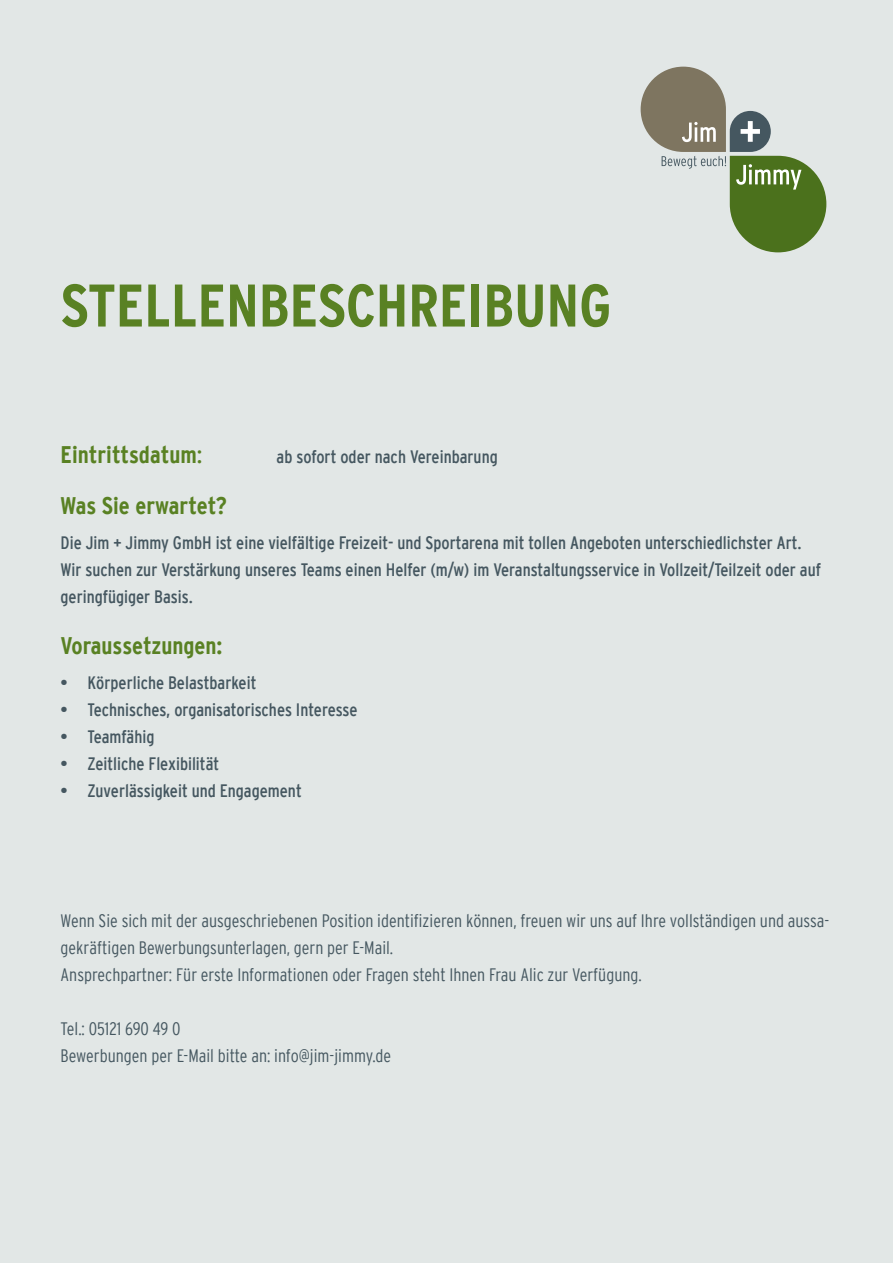
<style>
.page{position:relative;width:893px;height:1263px;background:#e2e7e6}
.page>*{position:absolute;margin:0;border:0;box-sizing:border-box;transform-origin:0 0}
.t1{font:700 condensed 60px "Interstate";color:#598123}
.t2{font:700 condensed 24px "Interstate";letter-spacing:-.005em;color:#598123}
.t3{font:condensed 18px/27px "Interstate";color:#455760}
.t4{font:300 condensed 18px/27px "Interstate";color:#455760}
.s1{font-weight:400}
</style>
<div class="page">
<svg style="left:641px;top:67px;width:185px;height:185px"></svg>
<h1 class="t1" style="left:61px;top:272px;width:552px">Stellenbeschreibung</h1>
<h2 class="t2" style="left:61px;top:441px;width:143px">Eintrittsdatum<span class="s1">:</span></h2>
<p class="t3" style="left:277px;top:443px;width:223px">ab sofort oder nach Vereinbarung</p>
<h2 class="t2" style="left:61px;top:492px;width:168px">Was Sie erwartet?</h2>
<p class="t3" style="left:61px;top:529px;width:762px">Die Jim + Jimmy GmbH ist eine vielfältige Freizeit- und Sportarena mit tollen Angeboten unterschiedlichster Art.<br>Wir suchen zur Verstärkung unseres Teams einen Helfer (m/w) im Veranstaltungsservice in Vollzeit/Teilzeit oder auf geringfügiger Basis.</p>
<h2 class="t2" style="left:61px;top:632px;width:163px">Voraussetzungen:</h2>
<p class="t3" style="left:61px;top:669px;width:197px">• Körperliche Belastbarkeit</p>
<p class="t3" style="left:61px;top:696px;width:299px">• Technisches, organisatorisches Interesse</p>
<p class="t3" style="left:61px;top:723px;width:95px">• Teamfähig</p>
<p class="t3" style="left:61px;top:750px;width:160px">• Zeitliche Flexibilität</p>
<p class="t3" style="left:61px;top:777px;width:243px">• Zuverlässigkeit und Engagement</p>
<p class="t4" style="left:61px;top:907px;width:770px">Wenn Sie sich mit der ausgeschriebenen Position identifizieren können, freuen wir uns auf Ihre vollständigen und aussa&shy;gekräftigen Bewerbungsunterlagen, gern per E-Mail.<br>Ansprechpartner: Für erste Informationen oder Fragen steht Ihnen Frau Alic zur Verfügung.</p>
<p class="t4" style="left:61px;top:1015px;width:332px">Tel.: 05121 690 49 0<br>Bewerbungen per E-Mail bitte an: info@jim-jimmy.de</p>
</div>
